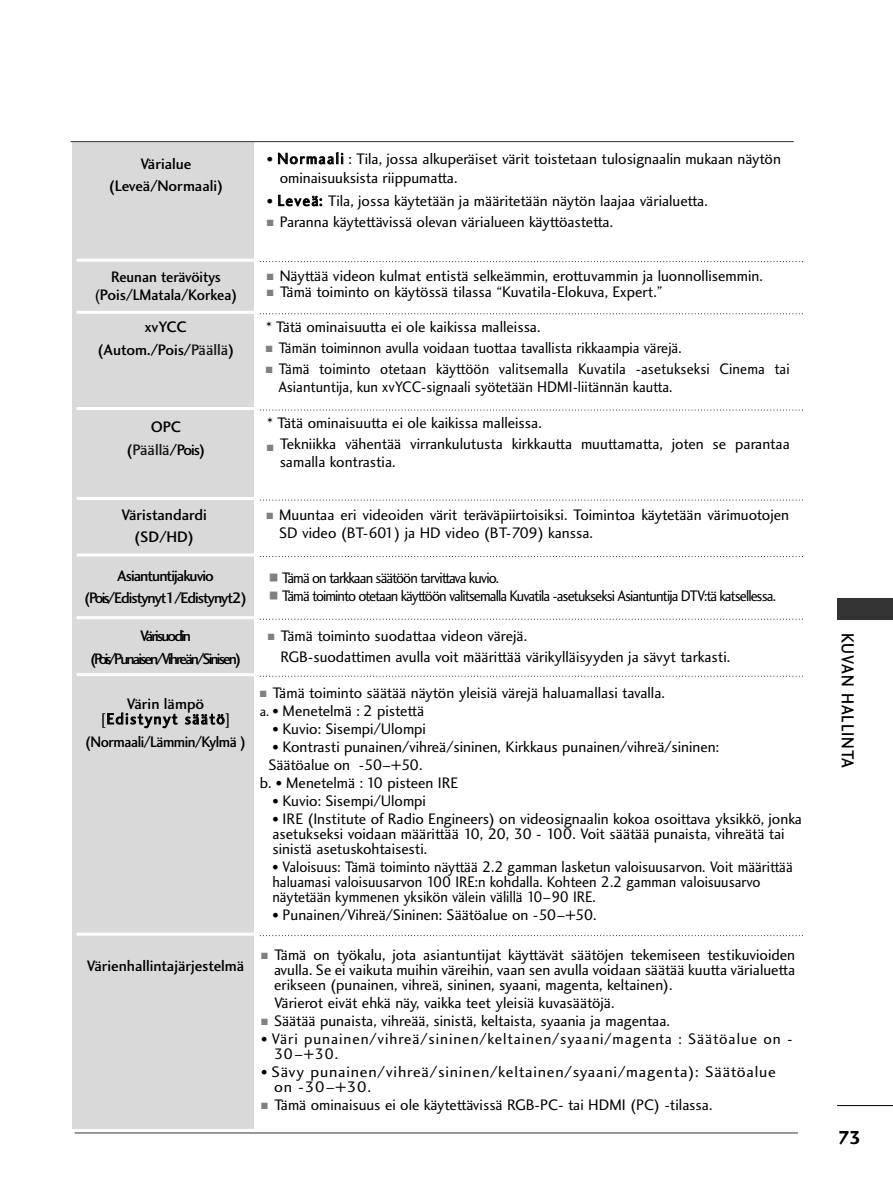
<style>
.page{position:relative;width:893px;height:1190px;background:#fff}
.page>*{position:absolute;margin:0;border:0;box-sizing:border-box;transform-origin:0 0}
.t1{font:19.5px "Charlotte Sans Bold Plain";color:#000}
.t2{font:18px "Charlotte Sans Medium Plain";letter-spacing:.06em;color:#000;scale:.9 1}
.t3{font:15.75px/15px "Charlotte Sans Book Plain";color:#000}
.t4{font:15.75px/15px "Charlotte Sans Book Plain";color:#000;scale:.95 1}
.t5{font:15.75px/18px "Charlotte Sans Book Plain";letter-spacing:-.06em;color:#000;scale:.95 1}
.t6{font:15.75px/22.5px "Charlotte Sans Medium Plain";letter-spacing:-.005em;color:#000;text-align:center}
.t7{font:15.75px/15px "Charlotte Sans Book Plain";letter-spacing:.05em;color:#000;scale:1.05 1}
.t8{font:15.75px/15px "Charlotte Sans Book Plain";letter-spacing:.06em;color:#000}
.t9{font:15.75px/22.5px "Charlotte Sans Medium Plain";letter-spacing:-.06em;color:#000;text-align:center}
.t10{font:15.75px/22.5px "Charlotte Sans Medium Plain";letter-spacing:-.12em;color:#000;text-align:center}
.t11{font:15.75px/18px "Charlotte Sans Medium Plain";color:#000;text-align:center;scale:.95 1}
.t12{font:15.75px "Charlotte Sans Medium Plain";letter-spacing:-.03em;color:#000;scale:.95 1}
.t13{font:15.75px "Charlotte Sans Book Plain";letter-spacing:.085em;color:#000}
.t14{font:15.75px "Charlotte Sans Medium Plain";color:#000}
.s1{font-family:"Charlotte Sans Book Plain"}
.s2{color:#1a1a1a}
.s3{font-size:14.25px}
.s4{color:#808080}
.s5{font-family:"FZDING33";font-size:9px;color:#808080}
</style>
<div class="page">
<hr style="left:837px;top:1105px;width:55px;height:1px;background:#000">
<div style="left:837px;top:598px;width:55px;height:21px;background:#333"></div>
<div style="left:73px;top:142px;width:180px;height:986px;background:#d9d9d9"></div>
<hr style="left:76px;top:259px;width:179px;height:3px;background:#fff">
<svg style="left:260px;top:261px;width:543px;height:1px"></svg>
<hr style="left:76px;top:311px;width:179px;height:3px;background:#fff">
<svg style="left:260px;top:313px;width:543px;height:1px"></svg>
<hr style="left:76px;top:553px;width:179px;height:3px;background:#fff">
<svg style="left:260px;top:556px;width:543px;height:1px"></svg>
<hr style="left:76px;top:616px;width:179px;height:3px;background:#fff">
<svg style="left:260px;top:619px;width:543px;height:1px"></svg>
<hr style="left:76px;top:673px;width:179px;height:3px;background:#fff">
<svg style="left:260px;top:676px;width:543px;height:1px"></svg>
<hr style="left:76px;top:932px;width:179px;height:3px;background:#fff">
<svg style="left:260px;top:935px;width:543px;height:1px"></svg>
<hr style="left:76px;top:497px;width:179px;height:3px;background:#fff">
<svg style="left:260px;top:500px;width:543px;height:1px"></svg>
<hr style="left:76px;top:407px;width:179px;height:3px;background:#fff">
<svg style="left:260px;top:410px;width:543px;height:1px"></svg>
<hr style="left:75px;top:1132px;width:722px;height:1px;background:#333">
<hr style="left:70px;top:141px;width:723px;height:1px;background:#333">
<p class="t6" style="left:109px;top:154px;width:116px">Värialue (Leveä/Normaali)</p>
<p class="t11" style="left:94px;top:269px;width:152px">Reunan terävöitys <span class="s1">(</span>Pois/LMatala/Korkea)</p>
<p class="t6" style="left:97px;top:317px;width:138px">xvYCC (Autom./Pois/<span class="s2">Päällä</span>)</p>
<p class="t6" style="left:126px;top:417px;width:80px">OPC (<span class="s2">Päällä</span>/Pois)</p>
<p class="t3" style="left:280px;top:150px;width:503px;line-height:19.5px;text-indent:-13px"><span class="s3">•</span> Normaali : Tila, jossa alkuperäiset värit toistetaan tulosignaalin mukaan näytön ominaisuuksista riippumatta.</p>
<p class="t3" style="left:267px;top:195px;width:442px"><span class="s3">•</span> Leveä: Tila, jossa käytetään ja määritetään näytön laajaa värialuetta.</p>
<p class="t3" style="left:267px;top:216px;width:348px"><span class="s4">■</span> Paranna käytettävissä olevan värialueen käyttöastetta.</p>
<p class="t3" style="left:267px;top:269px;width:497px"><span class="s4">■</span> Näyttää videon kulmat entistä selkeämmin, erottuvammin ja luonnollisemmin.</p>
<p class="t3" style="left:267px;top:286px;width:397px"><span class="s4">■</span> Tämä toiminto on käytössä tilassa “Kuvatila-Elokuva, Expert.”</p>
<p class="t3" style="left:266px;top:321px;width:276px">* Tätä ominaisuutta ei ole kaikissa malleissa.</p>
<p class="t4" style="left:266px;top:342px;width:439px"><span class="s4">■</span> Tämän toiminnon avulla voidaan tuottaa tavallista rikkaampia värejä.</p>
<p class="t4" style="left:278px;top:361px;width:540px;line-height:18px;text-indent:-13px"><span class="s4">■</span> Tämä toiminto otetaan käyttöön valitsemalla Kuvatila -asetukseksi Cinema tai<br>Asiantuntija, kun xvYCC-signaali syötetään HDMI-liitännän kautta.</p>
<p class="t3" style="left:267px;top:416px;width:276px">* Tätä ominaisuutta ei ole kaikissa malleissa.</p>
<p class="t3" style="left:280px;top:436px;width:511px;line-height:18px;text-indent:-13px"><span class="s4">■</span> Tekniikka vähentää virrankulutusta kirkkautta muuttamatta, joten se parantaa samalla kontrastia.</p>
<p class="t6" style="left:122px;top:505px;width:87px">Väristandardi (SD/HD)</p>
<p class="t3" style="left:279px;top:507px;width:511px;line-height:18px;text-indent:-13px"><span class="s4">■</span> Muuntaa eri videoiden värit teräväpiirtoisiksi. Toimintoa käytetään värimuotojen<br>SD video (BT-601) ja HD video (BT-709) kanssa.</p>
<p class="t9" style="left:84px;top:566px;width:164px">Asiantuntijakuvio (Pois/Edistynyt1/Edistynyt2)</p>
<p class="t10" style="left:90px;top:626px;width:153px">Värisuodin (Pois/Punaisen/Vihreän/Sinisen)</p>
<p class="t14" style="left:127px;top:698px;width:79px">Värin lämpö</p>
<p class="t13" style="left:100px;top:712px;width:132px">[Edistynyt säätö]</p>
<p class="t12" style="left:85px;top:735px;width:171px">(Normaali/Lämmin/Kylmä )</p>
<p class="t5" style="left:269px;top:570px;width:534px"><span class="s5">A</span> Tämä on tarkkaan säätöön tarvittava kuvio.<br><span class="s5">A</span> Tämä toiminto otetaan käyttöön valitsemalla Kuvatila -asetukseksi Asiantuntija DTV:tä katsellessa.</p>
<p class="t3" style="left:280px;top:626px;width:451px;line-height:21px;text-indent:-13px"><span class="s4">■</span> Tämä toiminto suodattaa videon värejä.<br>RGB-suodattimen avulla voit määrittää värikylläisyyden ja sävyt tarkasti.</p>
<p class="t3" style="left:260px;top:685px;width:407px;line-height:18px"><span class="s4">■</span> Tämä toiminto säätää näytön yleisiä värejä haluamallasi tavalla. <span class="s3">a. •</span> Menetelmä : 2 pistettä</p>
<p class="t3" style="left:272px;top:723px;width:155px"><span class="s3">•</span> Kuvio: Sisempi/Ulompi</p>
<p class="t3" style="left:272px;top:741px;width:448px"><span class="s3">•</span> Kontrasti punainen/vihreä/sininen, Kirkkaus punainen/vihreä/sininen:</p>
<p class="t3" style="left:268px;top:759px;width:155px">Säätöalue on -50–+50.</p>
<p class="t3" style="left:260px;top:777px;width:200px">b. <span class="s3">•</span> Menetelmä : 10 pisteen IRE</p>
<p class="t3" style="left:272px;top:795px;width:155px"><span class="s3">•</span> Kuvio: Sisempi/Ulompi</p>
<p class="t3" style="left:272px;top:812px;width:531px"><span class="s3">•</span> IRE (Institute of Radio Engineers) on videosignaalin kokoa osoittava yksikkö, jonka asetukseksi voidaan määrittää 10, 20, 30 - 100. Voit säätää punaista, vihreätä tai sinistä asetuskohtaisesti.</p>
<p class="t4" style="left:272px;top:860px;width:549px"><span class="s3">•</span> Valoisuus: Tämä toiminto näyttää 2.2 gamman lasketun valoisuusarvon. Voit määrittää haluamasi valoisuusarvon 100 IRE:n kohdalla. Kohteen 2.2 gamman valoisuusarvo näytetään kymmenen yksikön välein välillä 10–90 IRE.</p>
<p class="t3" style="left:272px;top:908px;width:326px"><span class="s3">•</span> Punainen/Vihreä/Sininen: Säätöalue on -50–+50.</p>
<p class="t6" style="left:87px;top:956px;width:159px">Värienhallintajärjestelmä</p>
<p class="t3" style="left:274px;top:948px;width:522px;text-align:justify;text-indent:-13px"><span class="s4">■</span> Tämä on työkalu, jota asiantuntijat käyttävät säätöjen tekemiseen testikuvioiden avulla. Se ei vaikuta muihin väreihin, vaan sen avulla voidaan säätää kuutta värialuetta erikseen (punainen, vihreä, sininen, syaani, magenta, keltainen).</p>
<p class="t3" style="left:274px;top:996px;width:342px">Värierot eivät ehkä näy, vaikka teet yleisiä kuvasäätöjä.</p>
<p class="t3" style="left:261px;top:1014px;width:410px"><span class="s4">■</span> Säätää punaista, vihreää, sinistä, keltaista, syaania ja magentaa.</p>
<p class="t8" style="left:274px;top:1032px;width:520px;text-indent:-13px"><span class="s3">•</span> Väri punainen/vihreä/sininen/keltainen/syaani/magenta : Säätöalue on -<br>30–+30.</p>
<p class="t7" style="left:274px;top:1065px;width:479px;text-indent:-13px"><span class="s3">•</span> Sävy punainen/vihreä/sininen/keltainen/syaani/magenta): Säätöalue on -30–+30.</p>
<p class="t3" style="left:261px;top:1098px;width:452px"><span class="s4">■</span> Tämä ominaisuus ei ole käytettävissä RGB-PC- tai HDMI (PC) -tilassa.</p>
<p class="t2" style="left:854px;top:632px;width:152px;rotate:90deg">KUVAN HALLINTA</p>
<p class="t1" style="left:837px;top:1129px;width:25px">73</p>
</div>
